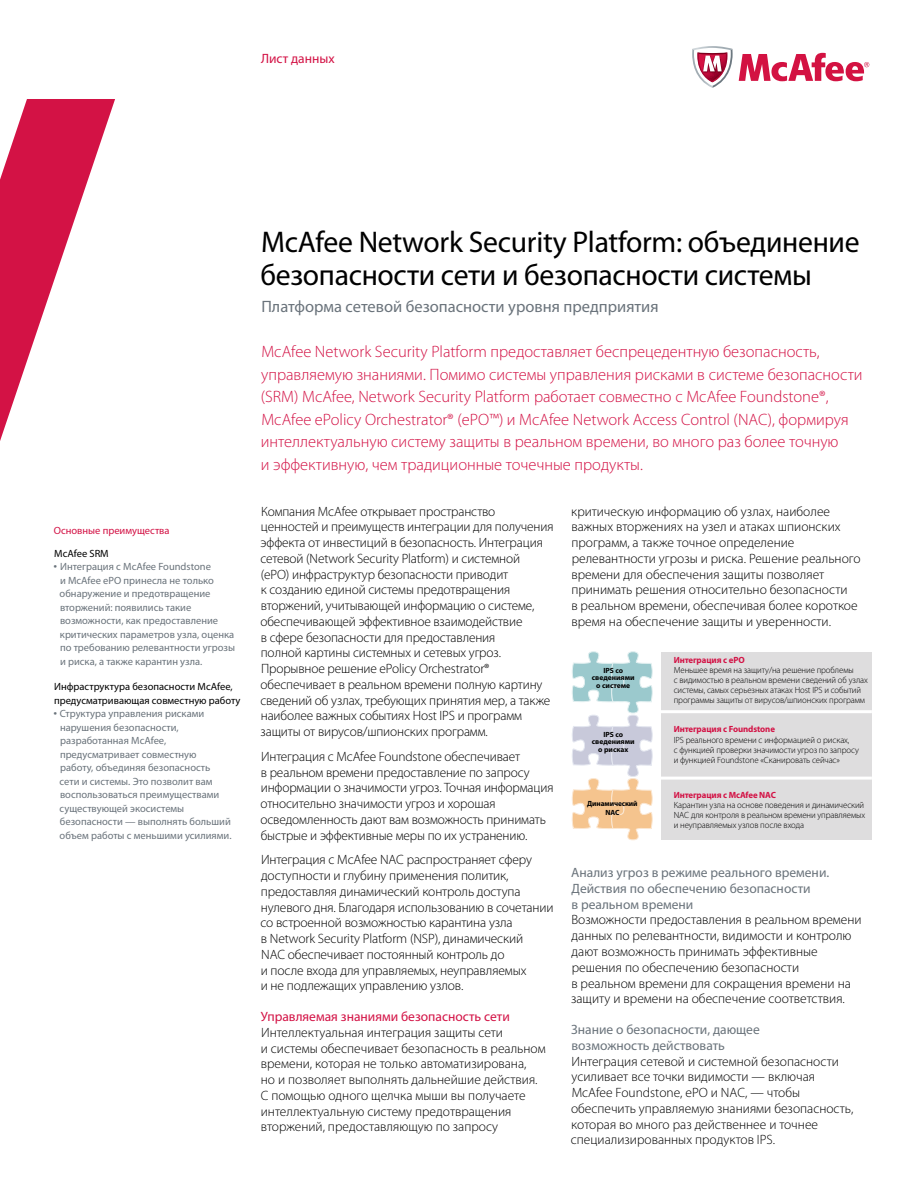
<style>
.page{position:relative;width:918px;height:1188px;background:#fff}
.page>*{position:absolute;margin:0;border:0;box-sizing:border-box;transform-origin:0 0}
.t1{font:30px/33px "Myriad Pro";letter-spacing:-.01em;color:#000}
.t2{font:300 16.5px/22.5px "Myriad Pro";color:#d31245}
.t3{font:16.5px "Myriad Pro";color:#6a737b}
.t4{font:300 13.5px/15.8px "Myriad Pro";letter-spacing:-.005em;color:#000}
.t5{font:13.5px/15.8px "Myriad Pro";color:#6a737b}
.t6{font:13.5px "Myriad Pro";color:#d31245}
.t7{font:10.5px/13.5px "Myriad Pro";color:#6a737b}
.t8{font:10.5px/13.5px "Myriad Pro";color:#000}
.t9{font:10.5px "Myriad Pro";color:#d31245}
.t10{font:300 9px/10.2px "Myriad Pro";letter-spacing:-.01em;color:#000}
.t11{font:700 9px "Myriad Pro";letter-spacing:-.01em;color:#d31245}
.t12{font:700 7.5px/7.5px "Myriad Pro";color:#000;text-align:center}
.s1{font-family:"Frutiger LT Std";font-weight:300;font-size:7.5px}
</style>
<div class="page">
<svg style="left:0;top:99px;width:115px;height:342px"></svg>
<svg style="left:739px;top:53px;width:130px;height:28px"></svg>
<svg style="left:692px;top:46px;width:41px;height:42px"></svg>
<div style="left:661px;top:652px;width:211px;height:188px;background:#deddde"></div>
<hr style="left:640px;top:710px;width:232px;height:3px;background:#fff">
<hr style="left:644px;top:777px;width:228px;height:3px;background:#fff">
<svg style="left:572px;top:651px;width:81px;height:189px"></svg>
<p class="t6" style="left:261px;top:51px;width:75px">Лист данных</p>
<p class="t9" style="left:54px;top:525px;width:117px">Основные преимущества</p>
<p class="t8" style="left:54px;top:547px;width:56px">McAfee SRM</p>
<p class="t7" style="left:60px;top:560px;width:177px;text-indent:-6px"><span class="s1">•</span> Интеграция с McAfee Foundstone<br>и McAfee ePO принесла не только обнаружение и предотвращение вторжений: появились такие возможности, как предоставление критических параметров узла, оценка по требованию релевантности угрозы и риска, а также карантин узла.</p>
<p class="t8" style="left:54px;top:680px;width:188px">Инфраструктура безопасности McAfee, предусматривающая совместную работу</p>
<p class="t7" style="left:60px;top:707px;width:173px;text-indent:-6px"><span class="s1">•</span> Структура управления рисками нарушения безопасности, разработанная McAfee, предусматривает совместную работу, объединяя безопасность сети и системы. Это позволит вам воспользоваться преимуществами существующей экосистемы безопасности — выполнять больший объем работы с меньшими усилиями.</p>
<h1 class="t1" style="left:260px;top:226px;width:601px">McAfee Network Security Platform: oбъединение безопасности сети и безопасности системы</h1>
<p class="t3" style="left:261px;top:297px;width:399px">Платформа сетевой безопасности уровня предприятия</p>
<p class="t2" style="left:261px;top:340px;width:603px">McAfee Network Security Platform предоставляет беспрецедентную безопасность, управляемую знаниями. Помимо системы управления рисками в системе безопасности (SRM) McAfee, Network Security Platform работает совместно с McAfee Foundstone®, McAfee ePolicy Orchestrator® (ePO™) и McAfee Network Access Control (NAC), формируя интеллектуальную систему защиты в реальном времени, во много раз более точную<br>и эффективную, чем традиционные точечные продукты.</p>
<p class="t4" style="left:260px;top:503px;width:295px">Компания McAfee открывает пространство ценностей и преимуществ интеграции для получения эффекта от инвестиций в безопасность. Интеграция сетевой (Network Security Platform) и системной<br>(ePO) инфраструктур безопасности приводит<br>к созданию единой системы предотвращения вторжений, учитывающей информацию о системе, обеспечивающей эффективное взаимодействие<br>в сфере безопасности для предоставления<br>полной картины системных и сетевых угроз.<br>Прорывное решение ePolicy Orchestrator® обеспечивает в реальном времени полную картину сведений об узлах, требующих принятия мер, а также наиболее важных событиях Host IPS и программ защиты от вирусов/шпионских программ.</p>
<p class="t4" style="left:260px;top:748px;width:295px">Интеграция с McAfee Foundstone обеспечивает<br>в реальном времени предоставление по запросу информации о значимости угроз. Точная информация относительно значимости угроз и хорошая осведомленность дают вам возможность принимать быстрые и эффективные меры по их устранению.</p>
<p class="t4" style="left:260px;top:852px;width:295px">Интеграция с McAfee NAC распространяет сферу доступности и глубину применения политик, предоставляя динамический контроль доступа нулевого дня. Благодаря использованию в сочетании со встроенной возможностью карантина узла<br>в Network Security Platform (NSP), динамический<br>NAC обеспечивает постоянный контроль до<br>и после входа для управляемых, неуправляемых<br>и не подлежащих управлению узлов.</p>
<p class="t6" style="left:261px;top:1009px;width:251px">Управляемая знаниями безопасность сети</p>
<p class="t4" style="left:261px;top:1024px;width:287px">Интеллектуальная интеграция защиты сети<br>и системы обеспечивает безопасность в реальном времени, которая не только автоматизирована,<br>но и позволяет выполнять дальнейшие действия.<br>С помощью одного щелчка мыши вы получаете интеллектуальную систему предотвращения вторжений, предоставляющую по запросу</p>
<p class="t4" style="left:571px;top:503px;width:291px">критическую информацию об узлах, наиболее важных вторжениях на узел и атаках шпионских программ, а также точное определение релевантности угрозы и риска. Решение реального времени для обеспечения защиты позволяет принимать решения относительно безопасности<br>в реальном времени, обеспечивая более короткое время на обеспечение защиты и уверенности.</p>
<p class="t12" style="left:592px;top:667px;width:44px">IPS со сведениями о системе</p>
<p class="t12" style="left:592px;top:731px;width:44px">IPS со сведениями о рисках</p>
<p class="t12" style="left:587px;top:800px;width:52px;line-height:8.2px">Динамический<br>NAC</p>
<p class="t11" style="left:674px;top:654px;width:72px">Интеграция с ePO</p>
<p class="t10" style="left:674px;top:665px;width:196px">Меньшее время на защиту/на решение проблемы<br>с видимостью в реальном времени сведений об узлах системы, самых серьезных атаках Host IPS и событий программы защиты от вирусов/шпионских программ</p>
<p class="t11" style="left:674px;top:724px;width:103px">Интеграция с Foundstone</p>
<p class="t10" style="left:674px;top:734px;width:187px">IPS реального времени с информацией о рисках,<br>с функцией проверки значимости угроз по запросу и функцией Foundstone «Сканировать сейчас»</p>
<p class="t11" style="left:674px;top:790px;width:104px">Интеграция с McAfee NAC</p>
<p class="t10" style="left:674px;top:800px;width:193px;text-align:justify">Карантин узла на основе поведения и динамический NAC для контроля в реальном времени управляемых и неуправляемых узлов после входа</p>
<p class="t5" style="left:571px;top:865px;width:260px">Анализ угроз в режиме реального времени.<br>Действия по обеспечению безопасности<br>в реальном времени</p>
<p class="t4" style="left:571px;top:912px;width:292px">Возможности предоставления в реальном времени данных по релевантности, видимости и контролю дают возможность принимать эффективные решения по обеспечению безопасности<br>в реальном времени для сокращения времени на защиту и времени на обеспечение соответствия.</p>
<p class="t5" style="left:571px;top:1022px;width:190px">Знание о безопасности, дающее возможность действовать</p>
<p class="t4" style="left:571px;top:1053px;width:284px">Интеграция сетевой и системной безопасности усиливает все точки видимости — включая McAfee Foundstone, ePO и NAC, — чтобы обеспечить управляемую знаниями безопасность, которая во много раз действеннее и точнее специализированных продуктов IPS.</p>
</div>
